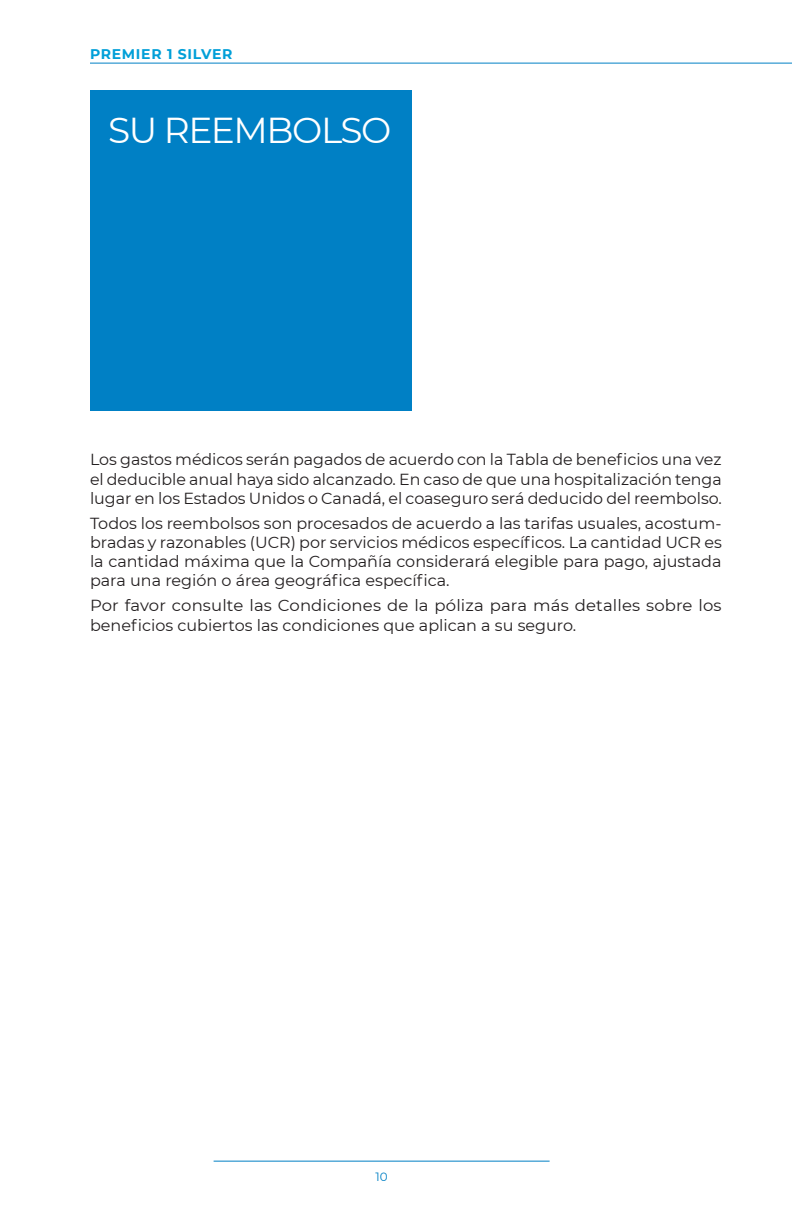
<style>
.page{position:relative;width:792px;height:1224px;background:#fff}
.page>*{position:absolute;margin:0;border:0;box-sizing:border-box;transform-origin:0 0}
.t1{font:36px "Montserrat";letter-spacing:-.04em;color:#fff}
.t2{font:16px/19.2px "Montserrat";color:#231f20;text-align:justify}
.t3{font:700 14px "Montserrat";letter-spacing:.05em;color:#009fd8}
.t4{font:12px "Montserrat";color:#0080c5}
</style>
<div class="page">
<hr style="left:90px;top:63px;width:702px;height:1px;background:#0080c5">
<hr style="left:214px;top:1161px;width:336px;height:1px;background:#0080c5">
<div style="left:90px;top:90px;width:321px;height:320px;background:#0080c5"></div>
<p class="t3" style="left:90px;top:43px;width:144px">PREMIER 1 SILVER</p>
<h1 class="t1" style="left:108px;top:105px;width:285px">SU REEMBOLSO</h1>
<p class="t2" style="left:90px;top:450px;width:633px">Los gastos médicos serán pagados de acuerdo con la Tabla de beneficios una vez el deducible anual haya sido alcanzado. En caso de que una hospitalización tenga lugar en los Estados Unidos o Canadá, el coaseguro será deducido del reembolso.</p>
<p class="t2" style="left:90px;top:513px;width:633px">Todos los reembolsos son procesados de acuerdo a las tarifas usuales, acostum&shy;bradas y razonables (UCR) por servicios médicos específicos. La cantidad UCR es la cantidad máxima que la Compañía considerará elegible para pago, ajustada para una región o área geográfica específica.</p>
<p class="t2" style="left:90px;top:596px;width:633px">Por favor consulte las Condiciones de la póliza para más detalles sobre los beneficios cubiertos las condiciones que aplican a su seguro.</p>
<p class="t4" style="left:375px;top:1169px;width:14px">10</p>
</div>
